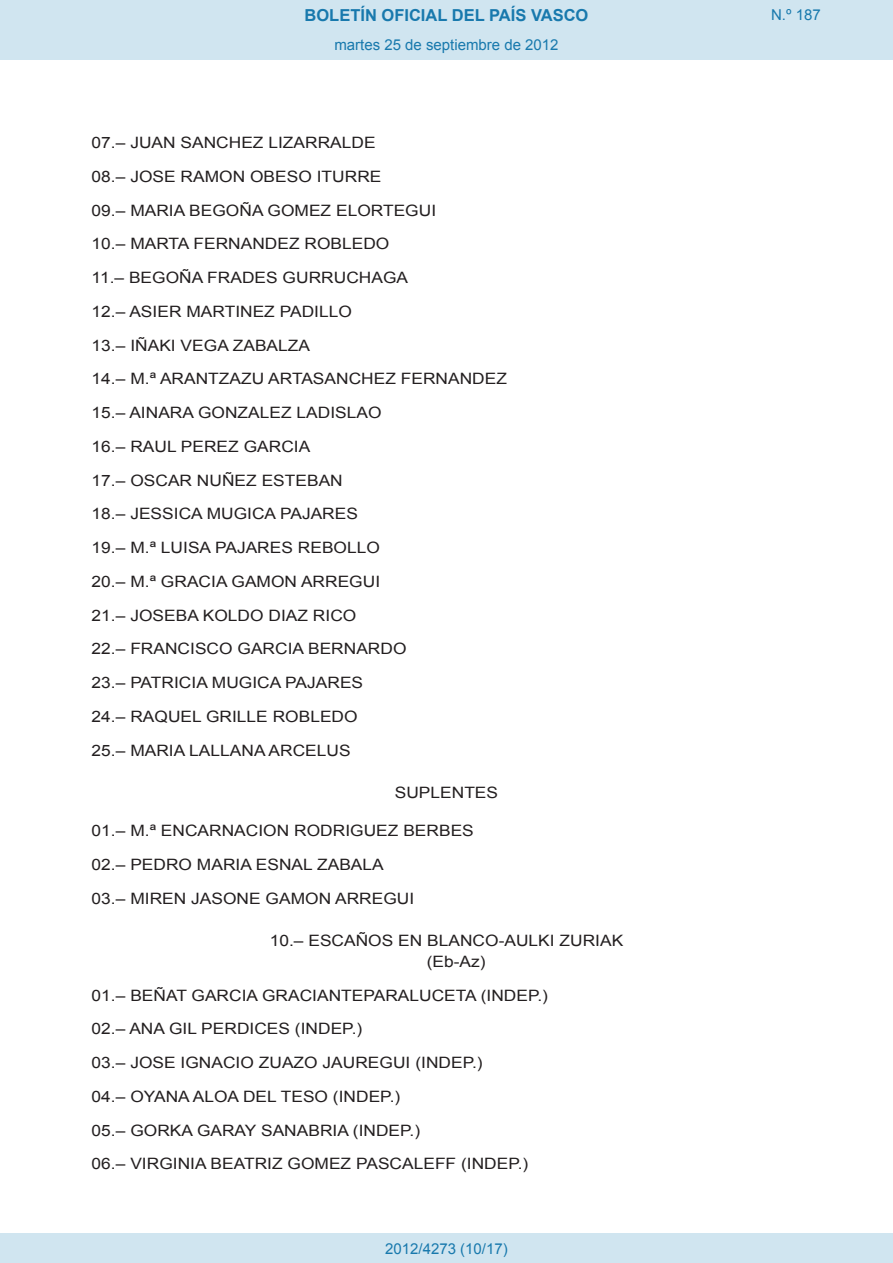
<style>
.page{position:relative;width:893px;height:1263px;background:#fff}
.page>*{position:absolute;margin:0;border:0;box-sizing:border-box;transform-origin:0 0}
.t1{font:700 16.5px "Arial";color:#1879ad}
.BOPVDetalle{font:15.6px "Arial";color:#231f20;scale:1.11 1}
.BOPVClaveSin{font:15.6px "Arial";color:#231f20;scale:1.11 1}
.BOPVClave{font:15.6px "Arial";color:#231f20;scale:1.11 1}
.Paginacion_Centro{font:15px "Arial";color:#1879ad}
</style>
<div class="page">
<div style="left:0;top:0;width:893px;height:60px;background:#d0e5f0"></div>
<div style="left:0;top:1233px;width:893px;height:30px;background:#d0e5f0"></div>
<p class="t1" style="left:305px;top:4px;width:285px">BOLETÍN OFICIAL DEL PAÍS VASCO</p>
<p class="Paginacion_Centro" style="left:334px;top:35px;width:226px">martes 25 de septiembre de 2012</p>
<p class="BOPVDetalle" style="left:92px;top:132px;width:257px">07.– JUAN SANCHEZ LIZARRALDE</p>
<p class="BOPVDetalle" style="left:92px;top:166px;width:263px">08.– JOSE RAMON OBESO ITURRE</p>
<p class="BOPVDetalle" style="left:92px;top:200px;width:312px">09.– MARIA BEGOÑA GOMEZ ELORTEGUI</p>
<p class="BOPVDetalle" style="left:92px;top:234px;width:270px">10.– MARTA FERNANDEZ ROBLEDO</p>
<p class="BOPVDetalle" style="left:92px;top:267px;width:287px">11.– BEGOÑA FRADES GURRUCHAGA</p>
<p class="BOPVDetalle" style="left:92px;top:301px;width:236px">12.– ASIER MARTINEZ PADILLO</p>
<p class="BOPVDetalle" style="left:92px;top:335px;width:198px">13.– IÑAKI VEGA ZABALZA</p>
<p class="BOPVDetalle" style="left:92px;top:369px;width:376px">14.– M.ª ARANTZAZU ARTASANCHEZ FERNANDEZ</p>
<p class="BOPVDetalle" style="left:92px;top:402px;width:263px">15.– AINARA GONZALEZ LADISLAO</p>
<p class="BOPVDetalle" style="left:92px;top:436px;width:198px">16.– RAUL PEREZ GARCIA</p>
<p class="BOPVDetalle" style="left:92px;top:470px;width:228px">17.– OSCAR NUÑEZ ESTEBAN</p>
<p class="BOPVDetalle" style="left:92px;top:504px;width:241px">18.– JESSICA MUGICA PAJARES</p>
<p class="BOPVDetalle" style="left:92px;top:537px;width:261px">19.– M.ª LUISA PAJARES REBOLLO</p>
<p class="BOPVDetalle" style="left:92px;top:571px;width:261px">20.– M.ª GRACIA GAMON ARREGUI</p>
<p class="BOPVDetalle" style="left:92px;top:605px;width:240px">21.– JOSEBA KOLDO DIAZ RICO</p>
<p class="BOPVDetalle" style="left:92px;top:639px;width:285px">22.– FRANCISCO GARCIA BERNARDO</p>
<p class="BOPVDetalle" style="left:92px;top:672px;width:246px">23.– PATRICIA MUGICA PAJARES</p>
<p class="BOPVDetalle" style="left:92px;top:706px;width:241px">24.– RAQUEL GRILLE ROBLEDO</p>
<p class="BOPVDetalle" style="left:92px;top:740px;width:235px">25.– MARIA LALLANA ARCELUS</p>
<p class="BOPVClave" style="left:395px;top:782px;width:95px">SUPLENTES</p>
<p class="BOPVDetalle" style="left:92px;top:820px;width:346px">01.– M.ª ENCARNACION RODRIGUEZ BERBES</p>
<p class="BOPVDetalle" style="left:92px;top:854px;width:265px">02.– PEDRO MARIA ESNAL ZABALA</p>
<p class="BOPVDetalle" style="left:92px;top:888px;width:292px">03.– MIREN JASONE GAMON ARREGUI</p>
<p class="BOPVClaveSin" style="left:270px;top:930px;width:320px">10.– ESCAÑOS EN BLANCO-AULKI ZURIAK</p>
<p class="BOPVDetalle" style="left:427px;top:951px;width:55px">(Eb-Az)</p>
<p class="BOPVDetalle" style="left:92px;top:985px;width:413px">01.– BEÑAT GARCIA GRACIANTEPARALUCETA (INDEP.)</p>
<p class="BOPVDetalle" style="left:92px;top:1019px;width:245px">02.– ANA GIL PERDICES (INDEP.)</p>
<p class="BOPVDetalle" style="left:92px;top:1052px;width:354px">03.– JOSE IGNACIO ZUAZO JAUREGUI (INDEP.)</p>
<p class="BOPVDetalle" style="left:92px;top:1086px;width:280px">04.– OYANA ALOA DEL TESO (INDEP.)</p>
<p class="BOPVDetalle" style="left:92px;top:1120px;width:297px">05.– GORKA GARAY SANABRIA (INDEP.)</p>
<p class="BOPVDetalle" style="left:92px;top:1154px;width:395px">06.– VIRGINIA BEATRIZ GOMEZ PASCALEFF (INDEP.)</p>
<p class="Paginacion_Centro" style="left:385px;top:1238px;width:124px">2012/4273 (10/17)</p>
<p class="Paginacion_Centro" style="left:771px;top:5px;width:51px">N.º 187</p>
</div>
